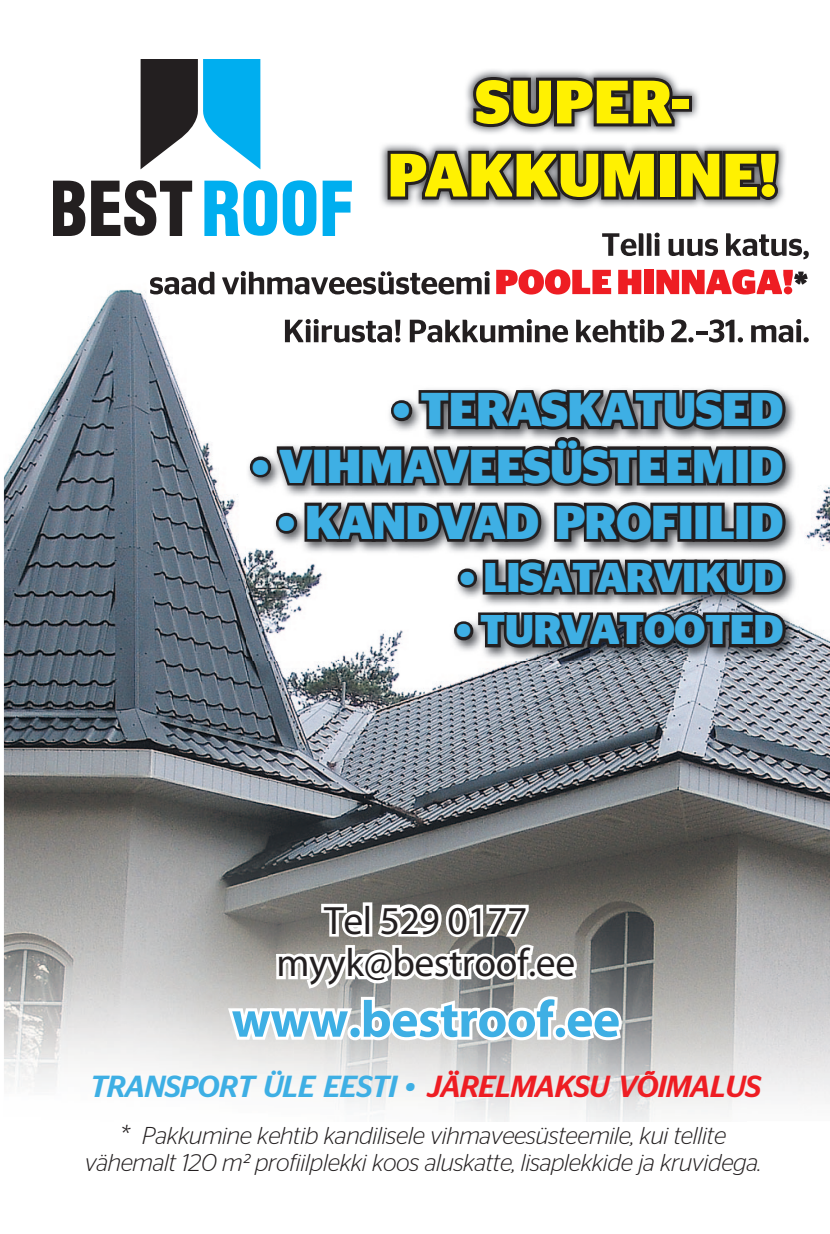
<style>
.page{position:relative;width:830px;height:1234px;background:#fff}
.page>*{position:absolute;margin:0;border:0;box-sizing:border-box;transform-origin:0 0}
.t1{font:700 60.9px/73.1px "Stag Sans";letter-spacing:.005em;color:#fff101;text-align:center}
.t2{font:700 51.75px "Myriad Pro";letter-spacing:-.01em;color:#3eafe4}
.t3{font:700 47.4px "Stag Sans";letter-spacing:-.025em;color:#3eafe4}
.t4{font:700 41.4px "Stag Sans";letter-spacing:-.025em;color:#3eafe4}
.t5{font:39.6px/42.6px "Myriad Pro";letter-spacing:-.01em;color:#231f20;text-align:center}
.t6{font:italic 500 30.45px "Stag Sans";letter-spacing:-.025em;color:#3eafe4}
.t7{font:italic 300 24.3px/27.5px "Stag Sans";letter-spacing:-.01em;color:#231f20;text-align:center}
.t8{font:italic 300 24px "Stag Sans";color:#231f20}
.s1{color:#ee1d23}
.s2{font-size:27.45px}
</style>
<div class="page">
<hr style="left:829px;top:0;width:1px;height:60px;background:#a02729">
<img style="left:4px;top:289px;width:264px;height:798px">
<img style="left:746px;top:486px;width:83px;height:616px">
<img style="left:268px;top:660px;width:478px;height:460px">
<img style="left:246px;top:386px;width:551px;height:274px">
<div style="left:250px;top:456px;width:21px;height:21px;border:6px solid #231f20;border-radius:50%"></div>
<svg style="left:274px;top:386px;width:514px;height:104px"></svg>
<div style="left:276px;top:512px;width:21px;height:21px;border:6px solid #231f20;border-radius:50%"></div>
<svg style="left:301px;top:499px;width:243px;height:47px;background:#595759"></svg>
<svg style="left:551px;top:499px;width:132px;height:47px;background:#5c5a5b"></svg>
<div style="left:677px;top:502px;width:17px;height:39px;border:6px solid #231f20"></div>
<div style="left:692px;top:502px;width:17px;height:39px;border:6px solid #231f20"></div>
<svg style="left:704px;top:499px;width:35px;height:45px"></svg>
<div style="left:733px;top:502px;width:17px;height:39px;border:6px solid #231f20"></div>
<svg style="left:745px;top:499px;width:43px;height:45px;background:#575556"></svg>
<div style="left:457px;top:568px;width:20px;height:19px;border:6px solid #231f20;border-radius:50%"></div>
<svg style="left:479px;top:556px;width:309px;height:43px;background:#545254"></svg>
<div style="left:454px;top:621px;width:19px;height:19px;border:6px solid #231f20;border-radius:50%"></div>
<svg style="left:475px;top:609px;width:313px;height:43px;background:#4a494c"></svg>
<svg style="left:140px;top:59px;width:120px;height:110px"></svg>
<svg style="left:53px;top:181px;width:32px;height:55px;background:#4a4647"></svg>
<svg style="left:91px;top:180px;width:101px;height:56px"></svg>
<svg style="left:204px;top:180px;width:112px;height:56px"></svg>
<svg style="left:322px;top:181px;width:29px;height:55px"></svg>
<svg style="left:224px;top:900px;width:400px;height:144px"></svg>
<img style="left:380px;top:70px;width:406px;height:137px">
<svg style="left:470px;top:74px;width:207px;height:57px;background:#575557"></svg>
<div style="left:669px;top:96px;width:22px;height:16px;border:6px solid #231f20"></div>
<svg style="left:384px;top:148px;width:275px;height:55px;background:#504e50"></svg>
<div style="left:657px;top:151px;width:20px;height:48px;border:6px solid #231f20"></div>
<svg style="left:674px;top:148px;width:107px;height:55px;background:#494749"></svg>
<svg style="left:602px;top:232px;width:57px;height:24px"></svg>
<svg style="left:668px;top:239px;width:49px;height:17px"></svg>
<svg style="left:726px;top:233px;width:82px;height:26px"></svg>
<svg style="left:496px;top:269px;width:115px;height:25px"></svg>
<svg style="left:618px;top:270px;width:23px;height:24px"></svg>
<div style="left:643px;top:270px;width:10px;height:24px;background:#ee1d23"></div>
<svg style="left:656px;top:269px;width:151px;height:25px"></svg>
<div style="left:179px;top:251px;width:202px;height:108px;background:#fff"></div>
<svg style="left:150px;top:272px;width:64px;height:22px"></svg>
<svg style="left:222px;top:271px;width:267px;height:23px"></svg>
<svg style="left:228px;top:319px;width:580px;height:41px"></svg>
<p class="t1" style="left:387px;top:66px;width:392px">SUPER-<br>PAKKUMINE!</p>
<p class="t3" style="left:392px;top:382px;width:392px">• TERASKATUSED</p>
<p class="t3" style="left:251px;top:438px;width:533px">• VIHMAVEESÜSTEEMID</p>
<p class="t3" style="left:277px;top:494px;width:507px">• KANDVAD PROFIILID</p>
<p class="t4" style="left:459px;top:553px;width:325px">• LISATARVIKUD</p>
<p class="t4" style="left:455px;top:606px;width:329px">• TURVATOOTED</p>
<p class="t5" style="left:276px;top:898px;width:300px">Tel 529 0177 myyk@bestroof.ee</p>
<p class="t2" style="left:231px;top:985px;width:390px">www.bestroof.ee</p>
<p class="t6" style="left:90px;top:1068px;width:672px">TRANSPORT ÜLE EESTI • <span class="s1">JÄRELMAKSU VÕIMALUS</span></p>
<p class="t7" style="left:85px;top:1121px;width:677px"><span class="s2">*</span> Pakkumine kehtib kandilisele vihmaveesüsteemile, kui tellite vähemalt 150 m2 profiilplekki koos aluskatte, lisaplekkide ja kruvidega.</p>
<p class="t8" style="left:189px;top:1149px;width:14px">2</p>
</div>
